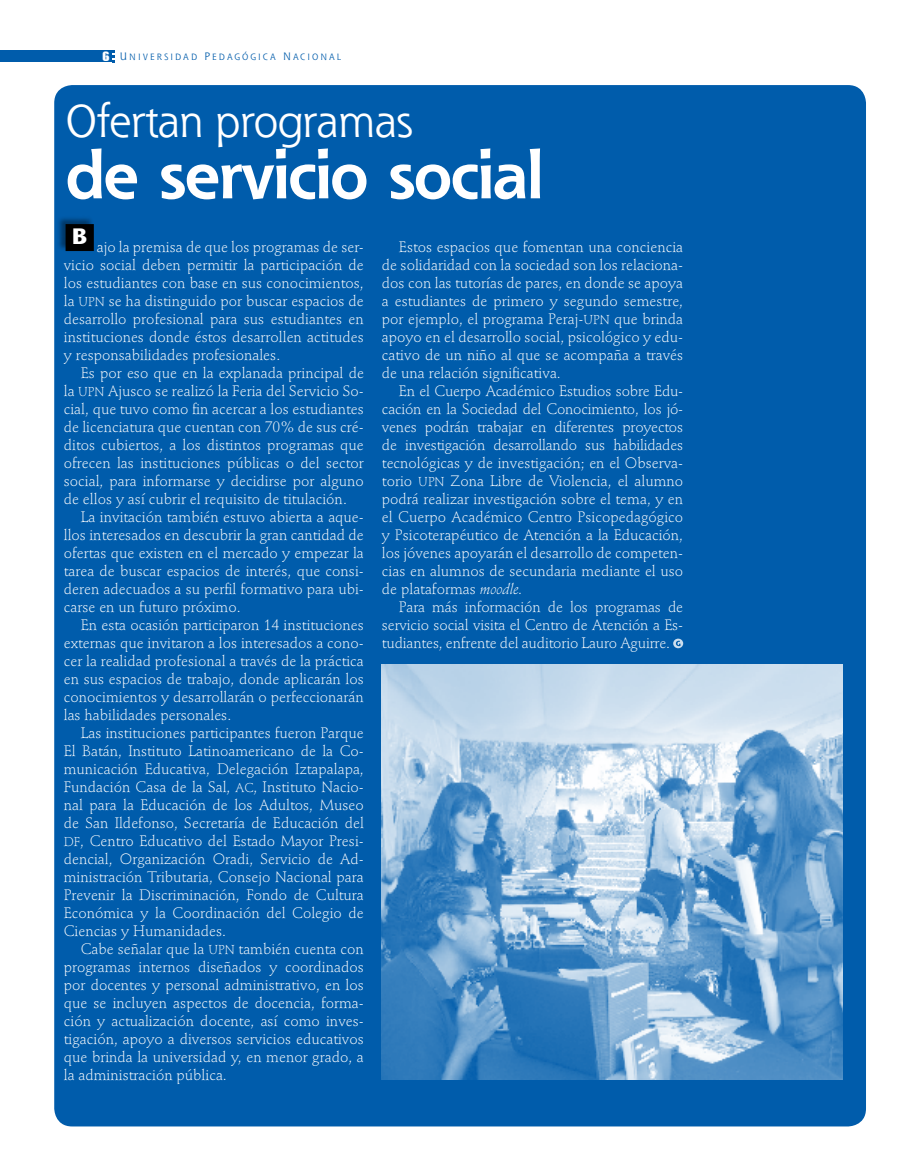
<style>
.page{position:relative;width:906px;height:1174px;background:#fff}
.page>*{position:absolute;margin:0;border:0;box-sizing:border-box;transform-origin:0 0}
.t1{font:700 64.5px "Shannon";letter-spacing:-.025em;color:#fff}
.t2{font:45px "Shannon";color:#fff}
.t3{font:700 22.2px "Stone Sans";color:#fff}
.t4{font:300 15px/18px "Stempel Schneidler";color:#fff;text-align:justify}
.t5{font:8.85px "Shannon Book SC850";letter-spacing:.235em;color:#005cab}
.s1{font-family:"Briem Akademi MM 900 400";font-size:13.5px;color:#fff}
.s2{font-size:10.5px}
.s3{font-family:"Stempel Schneidler Light SC850";font-weight:400;font-size:12.75px}
.s4{font-style:italic}
</style>
<div class="page">
<div style="left:0;top:50px;width:111px;height:12px;background:#005cab"></div>
<svg style="left:113px;top:50px;width:2px;height:12px"></svg>
<div style="left:54px;top:85px;width:812px;height:1041px;background:#005cab;border-radius:18px"></div>
<div style="left:57px;top:215px;width:37px;height:37px;background:#000;opacity:.4"></div>
<div style="left:66px;top:224px;width:28px;height:27px;background:#000"></div>
<svg style="left:673px;top:638px;width:10px;height:10px"></svg>
<svg style="left:676px;top:640px;width:4px;height:6px"></svg>
<img style="left:382px;top:664px;width:460px;height:415px">
<p class="t5" style="left:103px;top:51px;width:240px"><span class="s1">6</span> <span class="s2">U</span> NIVERSIDAD <span class="s2">P</span> EDAGÓGICA <span class="s2">N</span> ACIONAL</p>
<h2 class="t2" style="left:66px;top:92px;width:348px">Ofertan programas</h2>
<h1 class="t1" style="left:66px;top:135px;width:479px">de servicio social</h1>
<h3 class="t3" style="left:72px;top:223px;width:16px">B</h3>
<p class="t4" style="left:64px;top:238px;width:302px;text-indent:33px">ajo la premisa de que los programas de ser&shy;vicio social deben permitir la participación de los estudiantes con base en sus conocimientos, la <span class="s3">UPN</span> se ha distinguido por buscar espacios de desarrollo profesional para sus estudiantes en instituciones donde éstos desarrollen actitudes y responsabilidades profesionales.</p>
<p class="t4" style="left:64px;top:364px;width:302px;text-indent:17px">Es por eso que en la explanada principal de la <span class="s3">UPN</span> Ajusco se realizó la Feria del Servicio So&shy;cial, que tuvo como fin acercar a los estudiantes de licenciatura que cuentan con 70% de sus cré&shy;ditos cubiertos, a los distintos programas que ofrecen las instituciones públicas o del sector social, para informarse y decidirse por alguno de ellos y así cubrir el requisito de titulación.</p>
<p class="t4" style="left:64px;top:508px;width:302px;text-indent:17px">La invitación también estuvo abierta a aque&shy;llos interesados en descubrir la gran cantidad de ofertas que existen en el mercado y empezar la tarea de buscar espacios de interés, que consi&shy;deren adecuados a su perfil formativo para ubi&shy;carse en un futuro próximo.</p>
<p class="t4" style="left:64px;top:616px;width:302px;text-indent:17px">En esta ocasión participaron 14 instituciones externas que invitaron a los interesados a cono&shy;cer la realidad profesional a través de la práctica en sus espacios de trabajo, donde aplicarán los conocimientos y desarrollarán o perfeccionarán las habilidades personales.</p>
<p class="t4" style="left:64px;top:724px;width:302px;text-indent:17px">Las instituciones participantes fueron Parque El Batán, Instituto Latinoamericano de la Co&shy;municación Educativa, Delegación Iztapalapa, Fundación Casa de la Sal, <span class="s3">AC</span>, Instituto Nacio&shy;nal para la Educación de los Adultos, Museo de San Ildefonso, Secretaría de Educación del <span class="s3">DF</span>, Centro Educativo del Estado Mayor Presi&shy;dencial, Organización Oradi, Servicio de Ad&shy;ministración Tributaria, Consejo Nacional para Prevenir la Discriminación, Fondo de Cultura Económica y la Coordinación del Colegio de Ciencias y Humanidades.</p>
<p class="t4" style="left:64px;top:940px;width:302px;text-indent:17px">Cabe señalar que la <span class="s3">UPN</span> también cuenta con programas internos diseñados y coordinados por docentes y personal administrativo, en los que se incluyen aspectos de docencia, forma&shy;ción y actualización docente, así como inves&shy;tigación, apoyo a diversos servicios educativos que brinda la universidad y, en menor grado, a la administración pública.</p>
<p class="t4" style="left:382px;top:238px;width:303px;text-indent:17px">Estos espacios que fomentan una conciencia de solidaridad con la sociedad son los relaciona&shy;dos con las tutorías de pares, en donde se apoya a estudiantes de primero y segundo semestre, por ejemplo, el programa Peraj-<span class="s3">UPN</span> que brinda apoyo en el desarrollo social, psicológico y edu&shy;cativo de un niño al que se acompaña a través de una relación significativa.</p>
<p class="t4" style="left:382px;top:382px;width:303px;text-indent:17px">En el Cuerpo Académico Estudios sobre Edu&shy;cación en la Sociedad del Conocimiento, los jó&shy;venes podrán trabajar en diferentes proyectos de investigación desarrollando sus habilidades tecnológicas y de investigación; en el Observa&shy;torio <span class="s3">UPN</span> Zona Libre de Violencia, el alumno podrá realizar investigación sobre el tema, y en el Cuerpo Académico Centro Psicopedagógico y Psicoterapéutico de Atención a la Educación, los jóvenes apoyarán el desarrollo de competen&shy;cias en alumnos de secundaria mediante el uso de plataformas <span class="s4">moodle.</span></p>
<p class="t4" style="left:382px;top:598px;width:303px;text-indent:17px">Para más información de los programas de servicio social visita el Centro de Atención a Es&shy;tudiantes, enfrente del auditorio Lauro Aguirre.</p>
</div>
